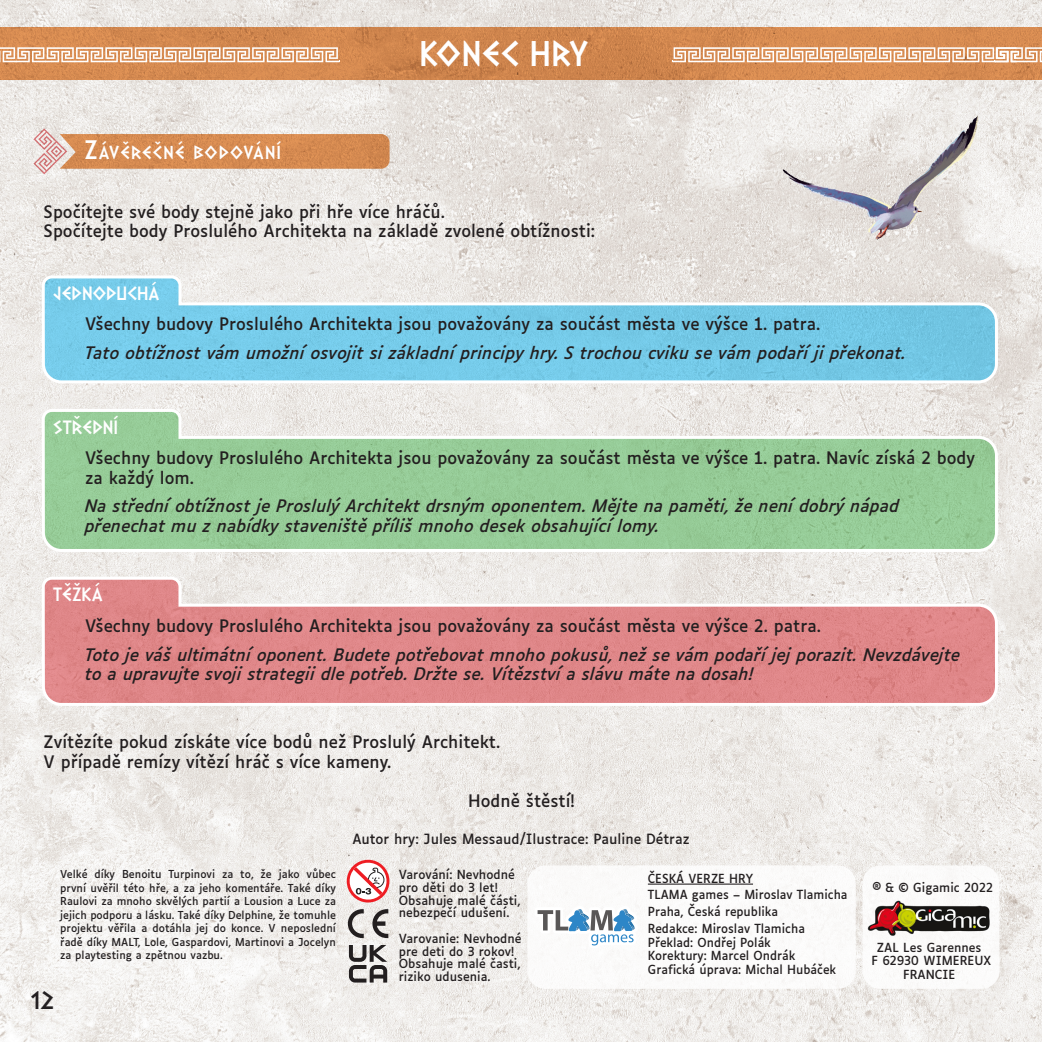
<style>
.page{position:relative;width:1042px;height:1042px;background:#fff}
.page>*{position:absolute;margin:0;border:0;box-sizing:border-box;transform-origin:0 0}
.Titre_1{font:700 30px "Dalek Pinpoint";letter-spacing:.025em;color:#fff}
.t1{font:700 21px "Dalek Pinpoint";color:#231f20}
.Texte{font:16.5px/19.8px "Luciole";color:#231f20}
.Texte-2{font:italic 16.5px/19.8px "Luciole";color:#231f20}
.t2{font:700 16.2px "Dalek Pinpoint";color:#fff}
.Titre_3{font:700 15.75px "Dalek Pinpoint";letter-spacing:.07em;color:#fff}
.t3{font:13.5px "Luciole";color:#231f20}
.t4{font:12px/12.8px "Luciole";color:#231f20}
.t5{font:10.5px/13.5px "Luciole";color:#231f20;text-align:justify}
.s1{font-size:22.5px}
</style>
<div class="page">
<img style="left:0;top:0;width:1042px;height:1042px">
<div style="left:527px;top:865px;width:328px;height:124px;background:#fff;border-radius:18px"></div>
<div style="left:862px;top:865px;width:137px;height:124px;background:#fff;border-radius:18px"></div>
<svg style="left:348px;top:909px;width:40px;height:29px"></svg>
<img style="left:867px;top:898px;width:123px;height:40px">
<svg style="left:347px;top:860px;width:42px;height:42px"></svg>
<svg style="left:348px;top:861px;width:40px;height:40px"></svg>
<svg style="left:349px;top:945px;width:38px;height:37px"></svg>
<hr style="left:648px;top:883px;width:105px;height:1px;background:#231f20">
<svg style="left:537px;top:906px;width:101px;height:40px"></svg>
<svg style="left:0;top:27px;width:1042px;height:53px;background:#d2884f"></svg>
<svg style="left:0;top:47px;width:340px;height:15px"></svg>
<svg style="left:672px;top:47px;width:370px;height:15px"></svg>
<svg style="left:33px;top:128px;width:356px;height:46px;background:#dca67e"></svg>
<svg style="left:40px;top:274px;width:959px;height:111px;background:#97d3e7"></svg>
<svg style="left:40px;top:407px;width:959px;height:146px;background:#aad3aa"></svg>
<svg style="left:40px;top:575px;width:959px;height:132px;background:#e3a0a1"></svg>
<img style="left:775px;top:96px;width:220px;height:183px">
<p class="Titre_3" style="left:84px;top:145px;width:198px"><span class="s1">Z</span>ÁVĚREČNÉ BODOVÁNÍ</p>
<p class="Titre_1" style="left:420px;top:38px;width:170px">KONEC HRY</p>
<p class="Texte" style="left:44px;top:200px;width:403px">Spočítejte své body stejně jako při hře více hráčů.</p>
<p class="Texte" style="left:44px;top:220px;width:553px">Spočítejte body Proslulého Architekta na základě zvolené obtížnosti:</p>
<p class="t2" style="left:53px;top:285px;width:108px">JEDNODUCHÁ</p>
<p class="Texte" style="left:85px;top:313px;width:737px">Všechny budovy Proslulého Architekta jsou považovány za součást města ve výšce 1. patra.</p>
<p class="Texte-2" style="left:85px;top:341px;width:822px">Tato obtížnost vám umožní osvojit si základní principy hry. S trochou cviku se vám podaří ji překonat.</p>
<p class="t2" style="left:53px;top:418px;width:67px">STŘEDNÍ</p>
<p class="Texte" style="left:85px;top:447px;width:891px">Všechny budovy Proslulého Architekta jsou považovány za součást města ve výšce 1. patra. Navíc získá 2 body za každý lom.</p>
<p class="Texte-2" style="left:85px;top:495px;width:816px">Na střední obtížnost je Proslulý Architekt drsným oponentem. Mějte na paměti, že není dobrý nápad přenechat mu z nabídky staveniště příliš mnoho desek obsahující lomy.</p>
<p class="t2" style="left:53px;top:586px;width:51px">TĚŽKÁ</p>
<p class="Texte" style="left:85px;top:615px;width:737px">Všechny budovy Proslulého Architekta jsou považovány za součást města ve výšce 2. patra.</p>
<p class="Texte-2" style="left:85px;top:643px;width:877px">Toto je váš ultimátní oponent. Budete potřebovat mnoho pokusů, než se vám podaří jej porazit. Nevzdávejte to a upravujte svoji strategii dle potřeb. Držte se. Vítězství a slávu máte na dosah!</p>
<p class="Texte" style="left:44px;top:730px;width:458px">Zvítězíte pokud získáte více bodů než Proslulý Architekt.</p>
<p class="Texte" style="left:44px;top:750px;width:349px">V případě remízy vítězí hráč s více kameny.</p>
<p class="Texte" style="left:468px;top:790px;width:108px">Hodně štěstí!</p>
<p class="t3" style="left:352px;top:827px;width:339px">Autor hry: Jules Messaud/Ilustrace: Pauline Détraz</p>
<p class="t4" style="left:399px;top:867px;width:118px">Varování: Nevhodné pro děti do 3 let!</p>
<p class="t4" style="left:399px;top:893px;width:123px">Obsahuje malé části, nebezpečí udušení.</p>
<p class="t4" style="left:399px;top:931px;width:124px">Varovanie: Nevhodné pre deti do 3 rokov!</p>
<p class="t4" style="left:399px;top:956px;width:123px">Obsahuje malé časti, riziko udusenia.</p>
<p class="t5" style="left:60px;top:866px;width:277px">Velké díky Benoitu Turpinovi za to, že jako vůbec první uvěřil této hře, a za jeho komentáře. Také díky Raulovi za mnoho skvělých partií a Lousion a Luce za jejich podporu a lásku. Také díky Delphine, že tomuhle projektu věřila a dotáhla jej do konce. V neposlední řadě díky MALT, Lole, Gaspardovi, Martinovi a Jocelyn za playtesting a zpětnou vazbu.</p>
<p class="t4" style="left:648px;top:870px;width:107px">ČESKÁ VERZE HRY</p>
<p class="t4" style="left:648px;top:887px;width:201px">TLAMA games – Miroslav Tlamicha</p>
<p class="t4" style="left:648px;top:903px;width:132px">Praha, Česká republika</p>
<p class="t4" style="left:648px;top:921px;width:159px">Redakce: Miroslav Tlamicha</p>
<p class="t4" style="left:648px;top:935px;width:124px">Překlad: Ondřej Polák</p>
<p class="t4" style="left:648px;top:948px;width:149px">Korektury: Marcel Ondrák</p>
<p class="t4" style="left:648px;top:962px;width:190px">Grafická úprava: Michal Hubáček</p>
<p class="t1" style="left:31px;top:989px;width:25px">12</p>
<p class="t4" style="left:872px;top:880px;width:122px">® &amp; © Gigamic 2022</p>
<p class="t4" style="left:877px;top:939px;width:106px">ZAL Les Garennes</p>
<p class="t4" style="left:871px;top:953px;width:121px">F 62930 WIMEREUX</p>
<p class="t4" style="left:903px;top:966px;width:54px">FRANCIE</p>
</div>
